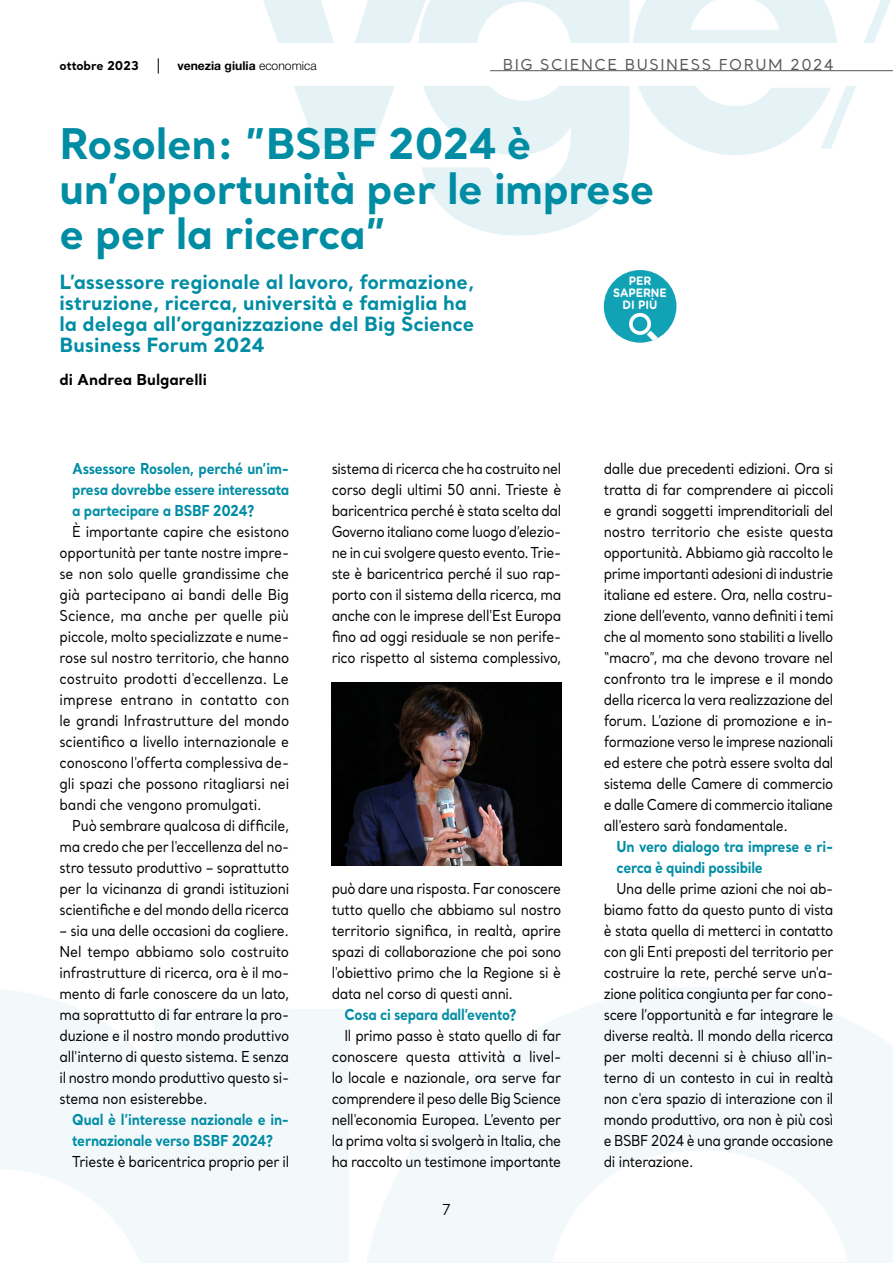
<style>
.page{position:relative;width:893px;height:1263px;background:#fff}
.page>*{position:absolute;margin:0;border:0;box-sizing:border-box;transform-origin:0 0}
.TITOLO{font:700 42px/45px "Santral";letter-spacing:-.01em;color:#008da4}
.SOTTOTITOLO{font:700 19.5px/21px "Santral";color:#008da4}
.TESTO_10_14{font:15px/21px "Santral";letter-spacing:-.025em;color:#000;text-align:justify;scale:.9 1}
.TESTO_10_14-2{font:700 15px/21px "Santral";letter-spacing:-.02em;color:#008da4;text-align:justify;scale:.9 1}
.TESTO_10_14-3{font:700 15px/21px "Santral";letter-spacing:-.02em;color:#008da4;scale:.91 1}
.SEZIONI_DX{font:15px "Santral";letter-spacing:.1em;color:#575756}
.AUTORE{font:700 15px "Santral";color:#000}
.t1{font:15px "Santral";color:#000}
.t2{font:700 12.15px "Helvetica Neue LT Pro";color:#000}
.testo_STD_11_14{font:700 12.15px/12.1px "Gotham Rounded";color:#fff;text-align:center;scale:.9 1}
.t3{font:700 12.15px "Santral";color:#000}
.s1{font-weight:300}
</style>
<div class="page">
<svg style="left:263px;top:0;width:366px;height:236px;fill:#e6f3f6"></svg>
<svg style="left:633px;top:0;width:258px;height:155px"></svg>
<div style="left:210px;top:44px;width:683px;height:42px;background:#fff"></div>
<svg style="left:366px;top:987px;width:527px;height:276px;fill:#f3f9fa"></svg>
<svg style="left:0;top:989px;width:348px;height:274px;fill:#f3f9fa"></svg>
<svg style="left:158px;top:58px;width:1px;height:16px"></svg>
<hr style="left:490px;top:70px;width:403px;height:1px;background:#575756">
<img style="left:332px;top:682px;width:229px;height:183px">
<div style="left:604px;top:270px;width:72px;height:73px;background:#12a2b6;border-radius:50%"></div>
<svg style="left:629px;top:313px;width:33px;height:30px"></svg>
<p class="t3" style="left:59px;top:58px;width:81px">ottobre 2023</p>
<p class="t2" style="left:177px;top:58px;width:141px">venezia giulia <span class="s1">economica</span></p>
<p class="SEZIONI_DX" style="left:503px;top:55px;width:332px">BIG SCIENCE BUSINESS FORUM 2024</p>
<p class="TITOLO" style="left:60px;top:120px;width:597px">Rosolen: ”BSBF 2024 è un’opportunità per le imprese e per la ricerca”</p>
<p class="SOTTOTITOLO" style="left:60px;top:271px;width:416px">L’assessore regionale al lavoro, formazione, istruzione, ricerca, università e famiglia ha la delega all’organizzazione del Big Science Business Forum 2024</p>
<p class="testo_STD_11_14" style="left:629px;top:274px;width:27px">PER</p>
<p class="testo_STD_11_14" style="left:613px;top:286px;width:61px">SAPERNE<br>DI PIÙ</p>
<p class="AUTORE" style="left:60px;top:369px;width:149px">di Andrea Bulgarelli</p>
<p class="TESTO_10_14-2" style="left:72px;top:458px;width:242px">Assessore Rosolen, perché un’im&shy;presa dovrebbe essere interessata a partecipare a BSBF 2024?</p>
<p class="TESTO_10_14" style="left:60px;top:521px;width:257px;text-indent:13px">È importante capire che esistono opportunità per tante nostre impre&shy;se non solo quelle grandissime che già partecipano ai bandi delle Big Science, ma anche per quelle più piccole, molto specializzate e nume&shy;rose sul nostro territorio, che hanno costruito prodotti d'eccellenza. Le imprese entrano in contatto con le grandi Infrastrutture del mondo scientifico a livello internazionale e conoscono l'offerta complessiva de&shy;gli spazi che possono ritagliarsi nei bandi che vengono promulgati.</p>
<p class="TESTO_10_14" style="left:60px;top:815px;width:257px;text-indent:13px">Può sembrare qualcosa di difficile, ma credo che per l'eccellenza del no&shy;stro tessuto produttivo – soprattutto per la vicinanza di grandi istituzioni scientifiche e del mondo della ricerca</p>
<p class="TESTO_10_14" style="left:60px;top:920px;width:257px">– sia una delle occasioni da cogliere.<br>Nel tempo abbiamo solo costruito infrastrutture di ricerca, ora è il mo&shy;mento di farle conoscere da un lato, ma soprattutto di far entrare la pro&shy;duzione e il nostro mondo produttivo all'interno di questo sistema. E senza il nostro mondo produttivo questo si&shy;stema non esisterebbe.</p>
<p class="TESTO_10_14-3" style="left:72px;top:1109px;width:240px">Qual è l’interesse nazionale e in&shy;ternazionale verso BSBF 2024?</p>
<p class="TESTO_10_14" style="left:72px;top:1151px;width:242px">Trieste è baricentrica proprio per il</p>
<p class="TESTO_10_14" style="left:332px;top:458px;width:257px">sistema di ricerca che ha costruito nel corso degli ultimi 50 anni. Trieste è baricentrica perché è stata scelta dal Governo italiano come luogo d’elezio&shy;ne in cui svolgere questo evento. Trie&shy;ste è baricentrica perché il suo rap&shy;porto con il sistema della ricerca, ma anche con le imprese dell'Est Europa fino ad oggi residuale se non perife&shy;rico rispetto al sistema complessivo,</p>
<p class="TESTO_10_14" style="left:332px;top:878px;width:257px">può dare una risposta. Far conoscere tutto quello che abbiamo sul nostro territorio significa, in realtà, aprire spazi di collaborazione che poi sono l'obiettivo primo che la Regione si è data nel corso di questi anni.</p>
<p class="TESTO_10_14-2" style="left:344px;top:1004px;width:193px">Cosa ci separa dall’evento?</p>
<p class="TESTO_10_14" style="left:332px;top:1025px;width:257px;text-indent:13px">Il primo passo è stato quello di far conoscere questa attività a livel&shy;lo locale e nazionale, ora serve far comprendere il peso delle Big Science nell'economia Europea. L’evento per la prima volta si svolgerà in Italia, che ha raccolto un testimone importante</p>
<p class="t1" style="left:442px;top:1199px;width:10px">7</p>
<p class="TESTO_10_14" style="left:604px;top:458px;width:257px">dalle due precedenti edizioni. Ora si tratta di far comprendere ai piccoli e grandi soggetti imprenditoriali del nostro territorio che esiste questa opportunità. Abbiamo già raccolto le prime importanti adesioni di industrie italiane ed estere. Ora, nella costru&shy;zione dell’evento, vanno definiti i temi che al momento sono stabiliti a livello “macro”, ma che devono trovare nel confronto tra le imprese e il mondo della ricerca la vera realizzazione del forum. L’azione di promozione e in&shy;formazione verso le imprese nazionali ed estere che potrà essere svolta dal sistema delle Camere di commercio e dalle Camere di commercio italiane all’estero sarà fondamentale.</p>
<p class="TESTO_10_14-3" style="left:617px;top:836px;width:240px">Un vero dialogo tra imprese e ri&shy;cerca è quindi possibile</p>
<p class="TESTO_10_14" style="left:604px;top:878px;width:257px;text-indent:13px">Una delle prime azioni che noi ab&shy;biamo fatto da questo punto di vista è stata quella di metterci in contatto con gli Enti preposti del territorio per costruire la rete, perché serve un'a&shy;zione politica congiunta per far cono&shy;scere l’opportunità e far integrare le diverse realtà. Il mondo della ricerca per molti decenni si è chiuso all'in&shy;terno di un contesto in cui in realtà non c'era spazio di interazione con il mondo produttivo, ora non è più così e BSBF 2024 è una grande occasione di interazione.</p>
</div>
